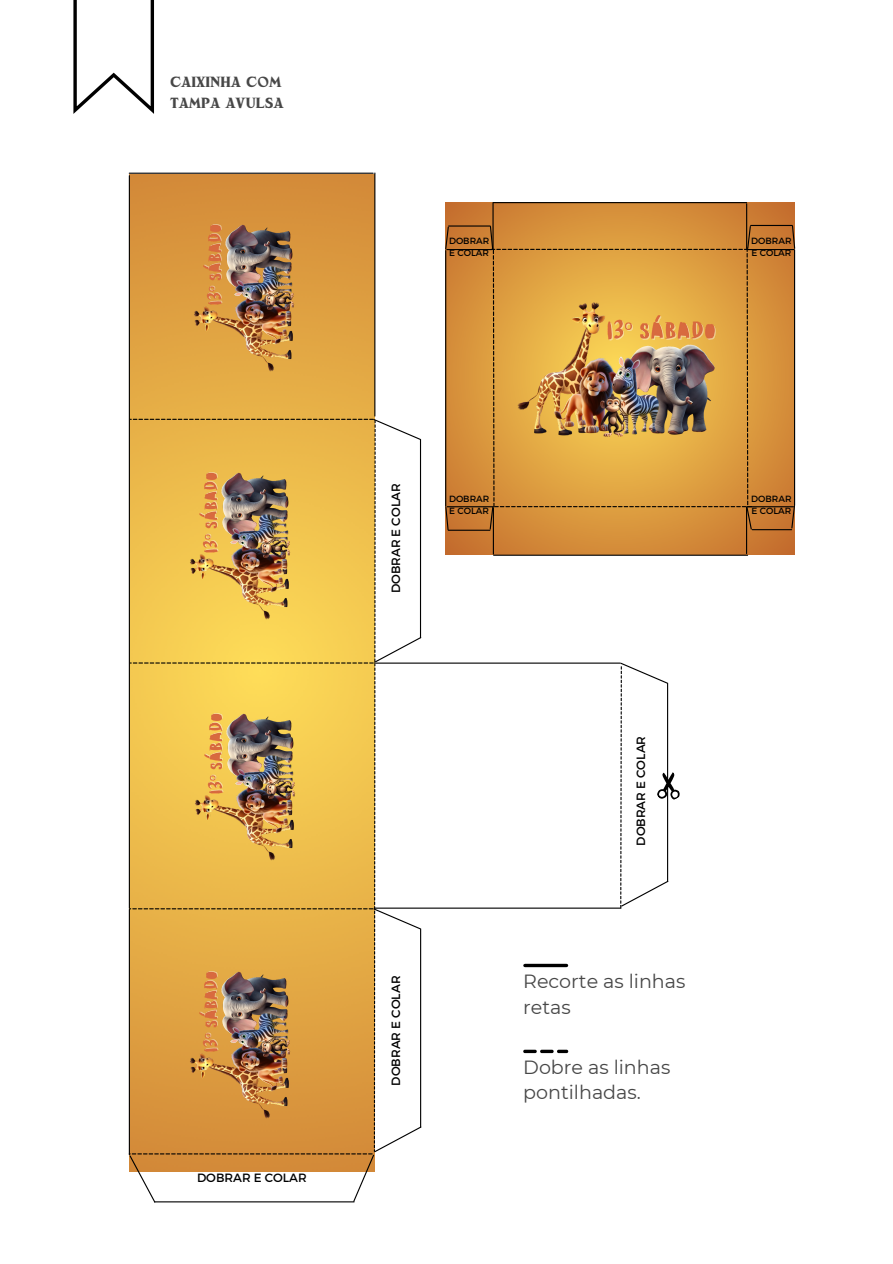
<style>
.page{position:relative;width:893px;height:1264px;background:#fff}
.page>*{position:absolute;margin:0;border:0;box-sizing:border-box;transform-origin:0 0}
.t1{font:19.05px/25.8px "Montserrat";color:#474747}
.t2{font:900 14.7px "Monik";color:#474747}
.t3{font:12px "Montserrat";color:#000}
.t4{font:9px/12px "Montserrat";color:#000}
</style>
<div class="page">
<img style="left:129px;top:174px;width:246px;height:244px">
<hr style="left:374px;top:173px;width:1px;height:243px;background:#000">
<hr style="left:129px;top:176px;width:1px;height:732px;background:#000">
<hr style="left:129px;top:173px;width:244px;height:1px;background:#000">
<hr style="left:375px;top:662px;width:245px;height:1px;background:#000">
<hr style="left:374px;top:907px;width:247px;height:1px;background:#000">
<img style="left:445px;top:202px;width:349px;height:352px">
<hr style="left:493px;top:202px;width:253px;height:1px;background:#000">
<hr style="left:746px;top:204px;width:1px;height:44px;background:#000">
<hr style="left:492px;top:203px;width:1px;height:46px;background:#000">
<hr style="left:445px;top:250px;width:1px;height:256px;background:#000">
<hr style="left:447px;top:249px;width:44px;height:1px;background:#000">
<hr style="left:447px;top:506px;width:46px;height:1px;background:#000">
<hr style="left:794px;top:250px;width:1px;height:255px;background:#000">
<hr style="left:748px;top:249px;width:46px;height:1px;background:#000">
<hr style="left:747px;top:506px;width:46px;height:1px;background:#000">
<hr style="left:746px;top:507px;width:1px;height:46px;background:#000">
<hr style="left:493px;top:508px;width:1px;height:46px;background:#000">
<hr style="left:493px;top:554px;width:254px;height:2px;background:#000">
<hr style="left:752px;top:529px;width:39px;height:1px;background:#000">
<svg style="left:790px;top:505px;width:5px;height:24px"></svg>
<hr style="left:448px;top:529px;width:42px;height:2px;background:#000">
<svg style="left:445px;top:506px;width:4px;height:25px"></svg>
<hr style="left:448px;top:225px;width:42px;height:1px;background:#000">
<svg style="left:445px;top:226px;width:4px;height:24px"></svg>
<hr style="left:750px;top:225px;width:42px;height:1px;background:#000">
<svg style="left:791px;top:225px;width:4px;height:24px"></svg>
<svg style="left:525px;top:963px;width:41px;height:4px"></svg>
<svg style="left:523px;top:1049px;width:45px;height:4px"></svg>
<svg style="left:489px;top:225px;width:263px;height:305px;background:#d0903b"></svg>
<svg style="left:129px;top:418px;width:293px;height:785px"></svg>
<svg style="left:619px;top:662px;width:61px;height:246px"></svg>
<svg style="left:73px;top:0;width:81px;height:114px"></svg>
<img style="left:508px;top:262px;width:229px;height:233px">
<img style="left:164px;top:208px;width:173px;height:170px">
<img style="left:160px;top:456px;width:173px;height:170px">
<img style="left:165px;top:697px;width:173px;height:170px">
<img style="left:160px;top:955px;width:173px;height:170px">
<p class="t2" style="left:170px;top:76px;width:113px">CAIXINHA COM</p>
<p class="t2" style="left:170px;top:96px;width:115px">TAMPA AVULSA</p>
<p class="t4" style="left:449px;top:234px;width:42px">DOBRAR<br>E COLAR</p>
<p class="t4" style="left:751px;top:234px;width:42px">DOBRAR<br>E COLAR</p>
<p class="t3" style="left:197px;top:1170px;width:111px">DOBRAR E COLAR</p>
<p class="t3" style="left:388px;top:593px;width:111px;rotate:-90deg">DOBRAR E COLAR</p>
<p class="t4" style="left:449px;top:492px;width:42px">DOBRAR<br>E COLAR</p>
<p class="t3" style="left:388px;top:1085px;width:111px;rotate:-90deg">DOBRAR E COLAR</p>
<p class="t3" style="left:633px;top:845px;width:111px;rotate:-90deg">DOBRAR E COLAR</p>
<p class="t1" style="left:523px;top:968px;width:164px">Recorte as linhas</p>
<p class="t1" style="left:523px;top:994px;width:49px">retas</p>
<p class="t1" style="left:523px;top:1053px;width:149px">Dobre as linhas pontilhadas.</p>
<p class="t4" style="left:751px;top:492px;width:42px">DOBRAR<br>E COLAR</p>
</div>
